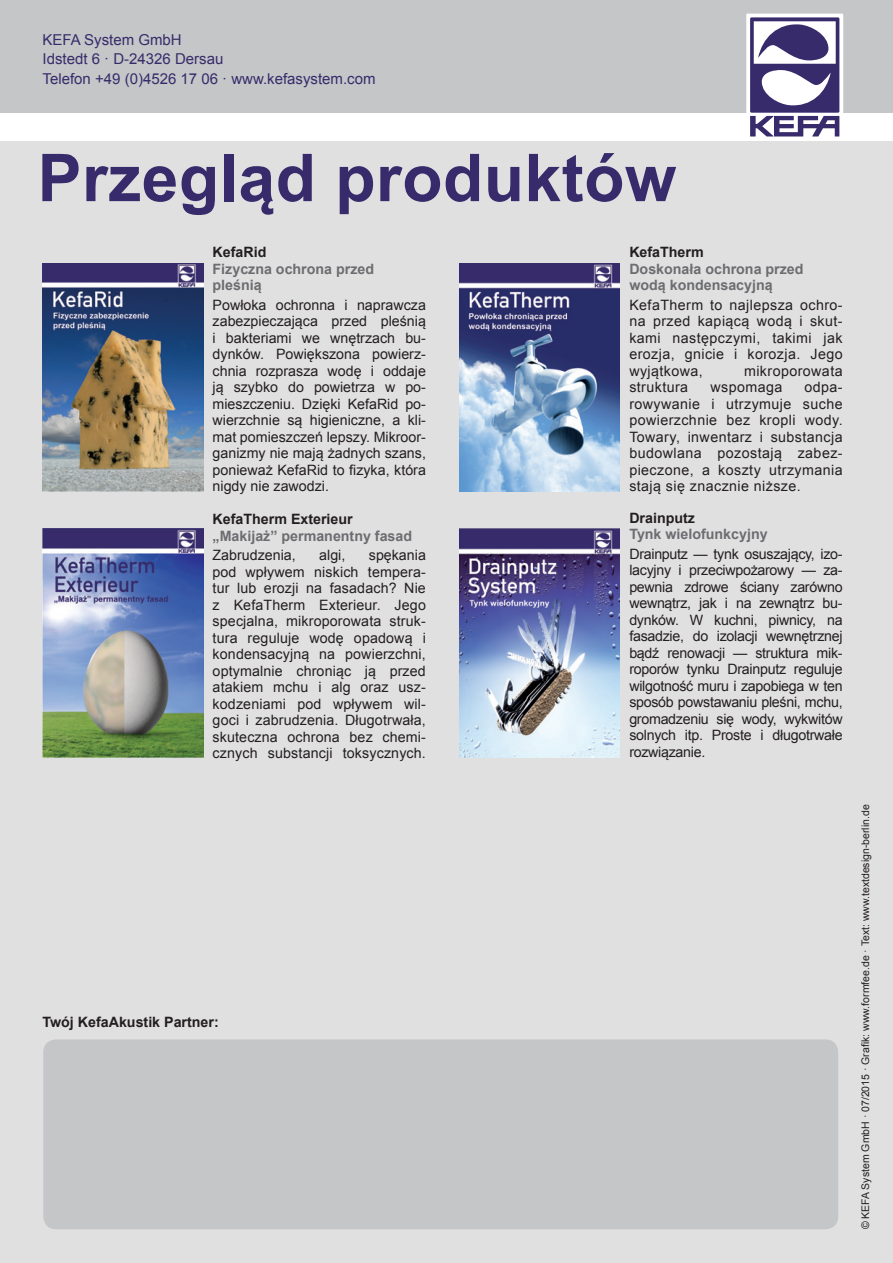
<style>
.page{position:relative;width:893px;height:1263px;background:#fff}
.page>*{position:absolute;margin:0;border:0;box-sizing:border-box;transform-origin:0 0}
.t1{font:700 66px "Arial";letter-spacing:.005em;color:#382b6b}
.t2{font:15px/19.5px "Arial";color:#382b6b}
.t3{font:14.25px/16.5px "Arial";letter-spacing:.01em;color:#231f20;text-align:justify}
.t4{font:700 14.25px/16.5px "Arial";color:#6c6d70}
.t5{font:700 14.25px "Arial";color:#231f20}
.t6{font:14.25px "Arial";letter-spacing:.03em;color:#231f20}
.t7{font:10.5px "Arial";color:#231f20}
</style>
<div class="page">
<div style="left:0;top:0;width:893px;height:113px;background:#c4c6c8"></div>
<div style="left:0;top:123px;width:893px;height:1140px;background:#e1e0e1"></div>
<div style="left:0;top:113px;width:893px;height:27px;background:#fff"></div>
<div style="left:746px;top:14px;width:97px;height:118px;background:#fff"></div>
<svg style="left:750px;top:17px;width:89px;height:119px"></svg>
<img style="left:43px;top:263px;width:160px;height:229px">
<img style="left:459px;top:263px;width:161px;height:229px">
<img style="left:459px;top:529px;width:161px;height:228px">
<img style="left:43px;top:529px;width:160px;height:228px">
<div style="left:43px;top:1039px;width:795px;height:190px;background:#c4c6c8;border-radius:13px"></div>
<p class="t2" style="left:43px;top:30px;width:335px">KEFA System GmbH<br>Idstedt 6 · D-24326 Dersau<br>Telefon +49 (0)4526 17 06 · www.kefasystem.com</p>
<h1 class="t1" style="left:38px;top:134px;width:640px">Przegląd produktów</h1>
<p class="t5" style="left:213px;top:242px;width:55px">KefaRid</p>
<p class="t4" style="left:213px;top:261px;width:163px">Fizyczna ochrona przed pleśnią</p>
<p class="t3" style="left:213px;top:296px;width:215px">Powłoka ochronna i naprawcza zabezpieczająca przed pleśnią i bakteriami we wnętrzach bu&shy;dynków. Powiększona powierz&shy;chnia rozprasza wodę i oddaje ją szybko do powietrza w po&shy;mieszczeniu. Dzięki KefaRid po&shy;wierzchnie są higieniczne, a kli&shy;mat pomieszczeń lepszy. Mikroor&shy;ganizmy nie mają żadnych szans, ponieważ KefaRid to fizyka, która nigdy nie zawodzi.</p>
<p class="t5" style="left:213px;top:509px;width:142px">KefaTherm Exterieur</p>
<p class="t4" style="left:213px;top:528px;width:201px">„Makijaż” permanentny fasad</p>
<p class="t3" style="left:213px;top:547px;width:85px">Zabrudzenia,</p>
<p class="t3" style="left:319px;top:547px;width:28px">algi,</p>
<p class="t3" style="left:213px;top:547px;width:215px;text-indent:156px">spękania pod wpływem niskich tempera&shy;tur lub erozji na fasadach? Nie z KefaTherm Exterieur. Jego specjalna, mikroporowata struk&shy;tura reguluje wodę opadową i kondensacyjną na powierzchni, optymalnie chroniąc ją przed atakiem mchu i alg oraz usz&shy;kodzeniami pod wpływem wil&shy;goci i zabrudzenia. Długotrwała, skuteczna ochrona bez chemi&shy;cznych substancji toksycznych.</p>
<p class="t5" style="left:43px;top:1012px;width:178px">Twój KefaAkustik Partner:</p>
<p class="t5" style="left:629px;top:243px;width:76px">KefaTherm</p>
<p class="t4" style="left:629px;top:261px;width:176px">Doskonała ochrona przed wodą kondensacyjną</p>
<p class="t3" style="left:629px;top:296px;width:215px">KefaTherm to najlepsza ochro&shy;na przed kapiącą wodą i skut&shy;kami następczymi, takimi jak erozja, gnicie i korozja. Jego wyjątkowa,</p>
<p class="t6" style="left:744px;top:361px;width:100px">mikroporowata</p>
<p class="t3" style="left:629px;top:379px;width:215px;text-indent:175px">odpa&shy;rowywanie i utrzymuje suche powierzchnie bez kropli wody.<br>Towary, inwentarz i substancja budowlana pozostają zabez&shy;pieczone, a koszty utrzymania stają się znacznie niższe.</p>
<p class="t5" style="left:629px;top:508px;width:67px">Drainputz</p>
<p class="t4" style="left:629px;top:526px;width:140px">Tynk wielofunkcyjny</p>
<p class="t3" style="left:629px;top:545px;width:215px">Drainputz — tynk osuszający, izo&shy;lacyjny i przeciwpożarowy — za&shy;pewnia zdrowe ściany zarówno wewnątrz, jak i na zewnątrz bu&shy;dynków. W kuchni, piwnicy, na fasadzie, do izolacji wewnętrznej bądź renowacji — struktura mik&shy;roporów tynku Drainputz reguluje wilgotność muru i zapobiega w ten sposób powstawaniu pleśni, mchu, gromadzeniu się wody, wykwitów solnych itp. Proste i długotrwałe rozwiązanie.</p>
<p class="t6" style="left:629px;top:378px;width:60px">struktura</p>
<p class="t6" style="left:710px;top:378px;width:73px">wspomaga</p>
<p class="t7" style="left:859px;top:1229px;width:426px;rotate:-90deg">© KEFA System GmbH · 07/2015 · Grafik: www.formfee.de · Text: www.textdesign-berlin.de</p>
</div>
